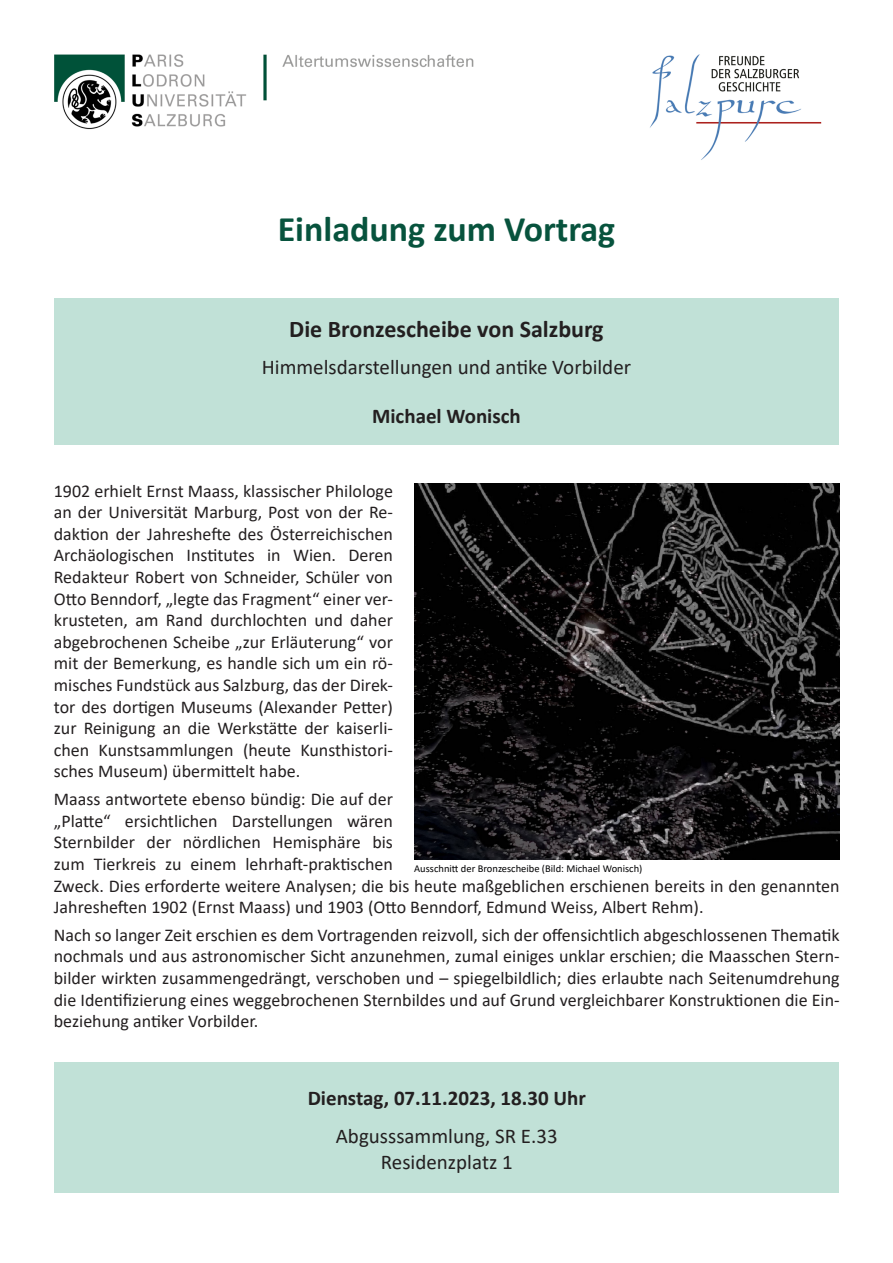
<style>
.page{position:relative;width:893px;height:1263px;background:#fff}
.page>*{position:absolute;margin:0;border:0;box-sizing:border-box;transform-origin:0 0}
.t1{font:700 36px "Calibri";color:#07533d}
.t2{font:700 24px "Calibri";color:#231f20}
.t3{font:21px "Calibri";color:#231f20}
.t4{font:700 21px "Calibri";color:#231f20}
.t5{font:18px/21.6px "Calibri";color:#231f20;text-align:justify}
.t6{font:10.5px "Calibri";color:#000002}
</style>
<div class="page">
<div style="left:54px;top:299px;width:785px;height:146px;background:#c1e1d7"></div>
<img style="left:54px;top:54px;width:420px;height:76px">
<img style="left:414px;top:483px;width:426px;height:377px">
<div style="left:54px;top:1062px;width:785px;height:131px;background:#c1e1d7"></div>
<img style="left:650px;top:54px;width:172px;height:106px">
<p class="t1" style="left:278px;top:203px;width:339px">Einladung zum Vortrag</p>
<p class="t2" style="left:289px;top:312px;width:316px">Die Bronzescheibe von Salzburg</p>
<p class="t3" style="left:262px;top:353px;width:371px">Himmelsdarstellungen und antike Vorbilder</p>
<p class="t4" style="left:372px;top:401px;width:150px">Michael Wonisch</p>
<p class="t5" style="left:54px;top:479px;width:341px">1902 erhielt Ernst Maass, klassischer Philologe an der Universität Marburg, Post von der Re&shy;daktion der Jahreshefte des Österreichischen Archäologischen Institutes in Wien. Deren Redakteur Robert von Schneider, Schüler von Otto Benndorf, „legte das Fragment“ einer ver&shy;krusteten, am Rand durchlochten und daher abgebrochenen Scheibe „zur Erläuterung“ vor mit der Bemerkung, es handle sich um ein rö&shy;misches Fundstück aus Salzburg, das der Direk&shy;tor des dortigen Museums (Alexander Petter) zur Reinigung an die Werkstätte der kaiserli&shy;chen Kunstsammlungen (heute Kunsthistori&shy;sches Museum) übermittelt habe.</p>
<p class="t5" style="left:54px;top:788px;width:787px;text-align:left">Maass antwortete ebenso bündig: Die auf der<br>„Platte“ ersichtlichen Darstellungen wären<br>Sternbilder der nördlichen Hemisphäre bis<br>zum Tierkreis zu einem lehrhaft-praktischen<br>Zweck. Dies erforderte weitere Analysen; die bis heute maßgeblichen erschienen bereits in den genannten Jahresheften 1902 (Ernst Maass) und 1903 (Otto Benndorf, Edmund Weiss, Albert Rehm).</p>
<p class="t5" style="left:54px;top:924px;width:787px">Nach so langer Zeit erschien es dem Vortragenden reizvoll, sich der offensichtlich abgeschlossenen Thematik nochmals und aus astronomischer Sicht anzunehmen, zumal einiges unklar erschien; die Maasschen Stern&shy;bilder wirkten zusammengedrängt, verschoben und – spiegelbildlich; dies erlaubte nach Seitenumdrehung die Identifizierung eines weggebrochenen Sternbildes und auf Grund vergleichbarer Konstruktionen die Ein&shy;beziehung antiker Vorbilder.</p>
<p class="t6" style="left:414px;top:861px;width:230px">Ausschnitt der Bronzescheibe (Bild: Michael Wonisch)</p>
<p class="t4" style="left:308px;top:1083px;width:280px">Dienstag, 07.11.2023, 18.30 Uhr</p>
<p class="t3" style="left:336px;top:1122px;width:223px">Abgusssammlung, SR E.33</p>
<p class="t3" style="left:381px;top:1147px;width:133px">Residenzplatz 1</p>
</div>
